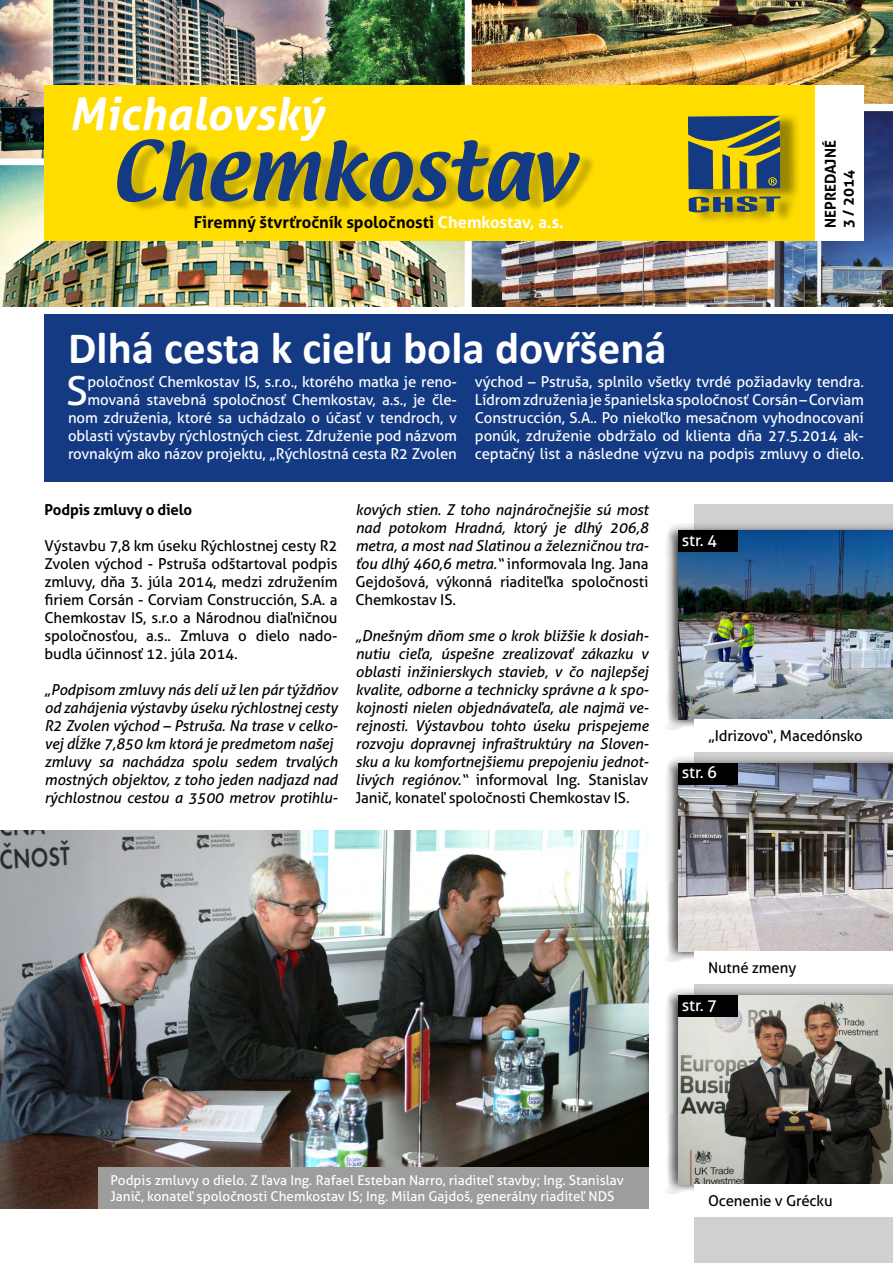
<style>
.page{position:relative;width:893px;height:1263px;background:#fff}
.page>*{position:absolute;margin:0;border:0;box-sizing:border-box;transform-origin:0 0}
.t1{font:72px "Textile";color:#143a84}
.t2{font:700 45px "Calibri";color:#fff}
.t3{font:italic 700 45px "Aller";color:#fff}
.t4{font:39.9px "Aller";color:#fff}
.t5{font:700 16.5px "Aller";color:#000}
.t6{font:16.5px "Aller";letter-spacing:-.01em;color:#fff}
.t7{font:italic 15px/18px "Aller";letter-spacing:-.01em;color:#000;text-align:justify}
.t8{font:15px/18px "Aller";letter-spacing:-.01em;color:#fff;text-align:right}
.t9{font:15px/18px "Aller";letter-spacing:-.01em;color:#000;text-align:justify}
.t10{font:700 15px/18px "Aller";letter-spacing:-.01em;color:#000}
.t11{font:13.5px/16.2px "Aller";color:#fff}
.s1{color:#fff}
.s2{font-style:normal}
</style>
<div class="page">
<img style="left:0;top:0;width:893px;height:306px">
<div style="left:45px;top:85px;width:779px;height:155px;background:#fd0"></div>
<div style="left:694px;top:504px;width:199px;height:759px;background:#d0d0d0"></div>
<div style="left:45px;top:314px;width:848px;height:168px;background:#143a84"></div>
<div style="left:125px;top:141px;width:471px;height:71px;background:#000;opacity:.2"></div>
<div style="left:815px;top:85px;width:49px;height:155px;background:#fff"></div>
<div style="left:693px;top:112px;width:108px;height:112px;background:#000;opacity:.4"></div>
<svg style="left:689px;top:196px;width:91px;height:16px"></svg>
<svg style="left:688px;top:116px;width:92px;height:73px"></svg>
<div style="left:665px;top:523px;width:228px;height:206px;background:#000;opacity:.75"></div>
<img style="left:678px;top:531px;width:215px;height:188px">
<div style="left:694px;top:719px;width:199px;height:33px;background:#fff"></div>
<div style="left:678px;top:531px;width:60px;height:21px;background:#000"></div>
<div style="left:665px;top:755px;width:228px;height:207px;background:#000;opacity:.75"></div>
<img style="left:678px;top:763px;width:215px;height:189px">
<div style="left:694px;top:952px;width:199px;height:32px;background:#fff"></div>
<div style="left:678px;top:763px;width:60px;height:21px;background:#000"></div>
<div style="left:665px;top:987px;width:228px;height:207px;background:#000;opacity:.75"></div>
<img style="left:678px;top:995px;width:215px;height:189px">
<div style="left:694px;top:1184px;width:199px;height:32px;background:#fff"></div>
<div style="left:678px;top:995px;width:60px;height:21px;background:#000"></div>
<img style="left:0;top:830px;width:648px;height:379px">
<img style="left:0;top:106px;width:1px;height:178px">
<div style="left:98px;top:1167px;width:550px;height:42px;background:#9d9d9c"></div>
<h2 class="t3" style="left:69px;top:86px;width:256px">Michalovský</h2>
<h1 class="t1" style="left:111px;top:120px;width:464px">Chemkostav</h1>
<p class="t5" style="left:194px;top:212px;width:372px">Firemný štvrťročník spoločnosti <span class="s1">Chemkostav, a.s.</span></p>
<h2 class="t2" style="left:68px;top:316px;width:600px">Dlhá cesta k cieľu bola dovŕšená</h2>
<p class="t10" style="left:821px;top:228px;width:89px;rotate:-90deg">NEPREDAJNÉ<br>3 / 2014</p>
<h3 class="t4" style="left:66px;top:367px;width:23px">S</h3>
<p class="t8" style="left:68px;top:373px;width:390px">poločnosť Chemkostav IS, s.r.o., ktorého matka je reno&shy;movaná stavebná spoločnosť Chemkostav, a.s., je čle&shy;nom združenia, ktoré sa uchádzalo o účasť v tendroch, v oblasti výstavby rýchlostných ciest. Združenie pod názvom rovnakým ako názov projektu, „Rýchlostná cesta R2 Zvolen</p>
<p class="t8" style="left:475px;top:373px;width:390px;text-align:justify">východ – Pstruša, splnilo všetky tvrdé požiadavky tendra.<br>Lídrom združenia je španielska spoločnosť Corsán – Corviam Construcción, S.A.. Po niekoľko mesačnom vyhodnocovaní ponúk, združenie obdržalo od klienta dňa 27.5.2014 ak&shy;ceptačný list a následne výzvu na podpis zmluvy o dielo.</p>
<p class="t10" style="left:45px;top:501px;width:149px">Podpis zmluvy o dielo</p>
<p class="t9" style="left:45px;top:537px;width:294px">Výstavbu 7,8 km úseku Rýchlostnej cesty R2<br>Zvolen východ - Pstruša odštartoval podpis zmluvy, dňa 3. júla 2014, medzi združením firiem Corsán - Corviam Construcción, S.A. a Chemkostav IS, s.r.o a Národnou diaľničnou spoločnosťou, a.s.. Zmluva o dielo nado&shy;budla účinnosť 12. júla 2014.</p>
<p class="t7" style="left:45px;top:681px;width:295px;text-align:left">„Podpisom zmluvy nás delí už len pár týždňov od zahájenia výstavby úseku rýchlostnej cesty R2 Zvolen východ – Pstruša. Na trase v celko&shy;vej dĺžke 7,850 km ktorá je predmetom našej zmluvy sa nachádza spolu sedem trvalých mostných objektov, z toho jeden nadjazd nad rýchlostnou cestou a 3500 metrov protihlu-</p>
<p class="t7" style="left:355px;top:501px;width:295px">kových stien. Z toho najnáročnejšie sú most nad potokom Hradná, ktorý je dlhý 206,8 metra, a most nad Slatinou a železničnou tra&shy;ťou dlhý 460,6 metra.“ <span class="s2">informovala Ing. Jana Gejdošová, výkonná riaditeľka spoločnosti Chemkostav IS.</span></p>
<p class="t7" style="left:355px;top:627px;width:295px">„Dnešným dňom sme o krok bližšie k dosiah&shy;nutiu cieľa, úspešne zrealizovať zákazku v oblasti inžinierskych stavieb, v čo najlepšej kvalite, odborne a technicky správne a k spo&shy;kojnosti nielen objednávateľa, ale najmä ve&shy;rejnosti. Výstavbou tohto úseku prispejeme rozvoju dopravnej infraštruktúry na Sloven&shy;sku a ku komfortnejšiemu prepojeniu jednot&shy;livých regiónov.“ <span class="s2">informoval Ing. Stanislav Janič, konateľ spoločnosti Chemkostav IS.</span></p>
<p class="t6" style="left:682px;top:530px;width:37px">str. 4</p>
<p class="t9" style="left:708px;top:726px;width:156px">„Idrizovo“, Macedónsko</p>
<p class="t6" style="left:682px;top:762px;width:37px">str. 6</p>
<p class="t9" style="left:708px;top:959px;width:90px">Nutné zmeny</p>
<p class="t6" style="left:682px;top:995px;width:37px">str. 7</p>
<p class="t11" style="left:111px;top:1172px;width:515px">Podpis zmluvy o dielo. Z ľava Ing. Rafael Esteban Narro, riaditeľ stavby; Ing. Stanislav<br>Janič, konateľ spoločnosti Chemkostav IS; Ing. Milan Gajdoš, generálny riaditeľ NDS</p>
<p class="t9" style="left:708px;top:1191px;width:126px">Ocenenie v Grécku</p>
</div>
